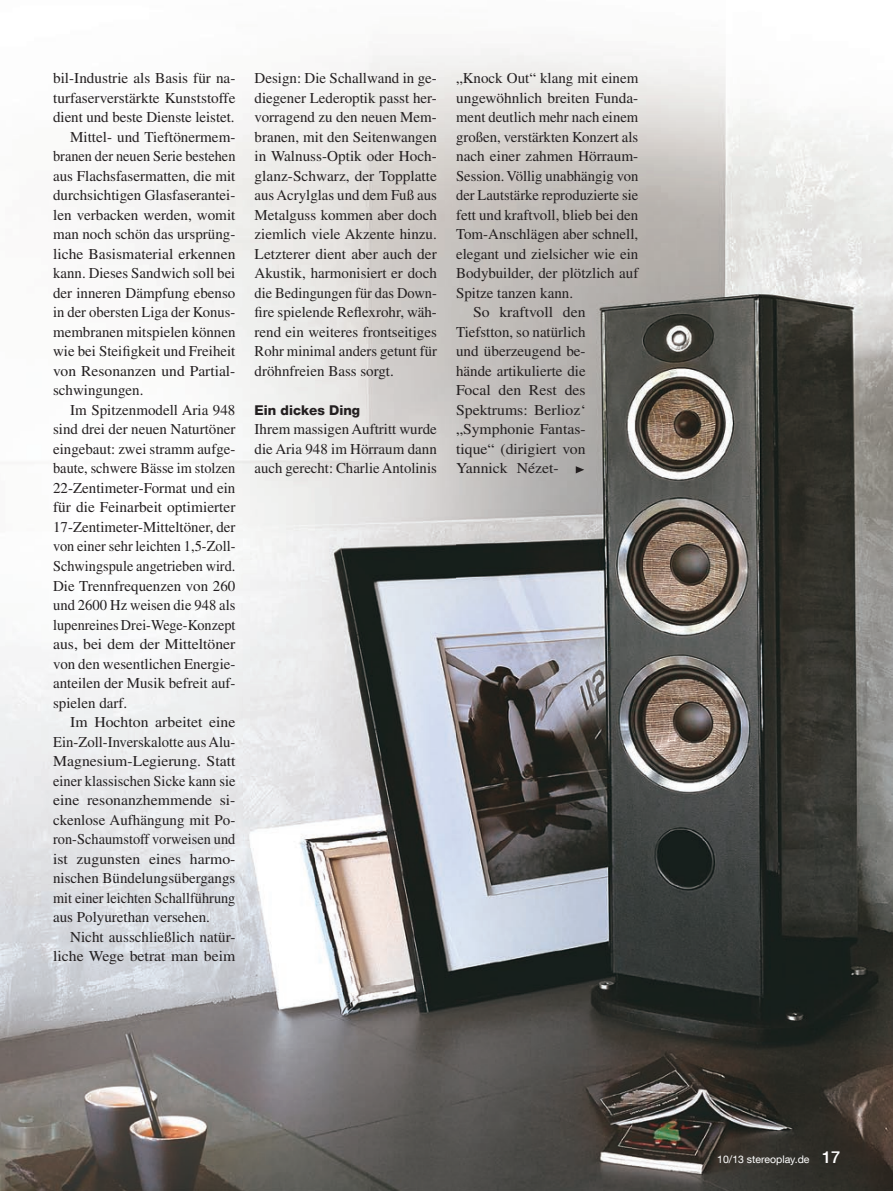
<style>
.page{position:relative;width:893px;height:1191px;background:#fff}
.page>*{position:absolute;margin:0;border:0;box-sizing:border-box;transform-origin:0 0}
.t1{font:500 16.5px "Helvetica Neue LT Com";color:#fff}
._006_Body_4mm{font:15px/19.5px "Times LT Std";color:#231f20;text-align:justify}
._006_Body_4mm-2{font:15px/19.5px "Times LT Std";color:#231f20;text-align:justify;scale:1.05 1}
._007a_Body_0mm{font:15px/19.5px "Times LT Std";color:#231f20;text-align:justify}
._007_Zwiti{font:800 13.5px "Helvetica Neue LT Com";color:#231f20}
.xxx_-Pagina{font:10.5px "Helvetica Neue LT Com";color:#fff}
</style>
<div class="page">
<img style="left:0;top:48px;width:893px;height:1143px">
<img style="left:456px;top:294px;width:422px;height:748px">
<svg style="left:576px;top:466px;width:8px;height:7px"></svg>
<p class="_006_Body_4mm" style="left:53px;top:68px;width:184px">bil-Industrie als Basis für na&shy;turfaserverstärkte Kunststoffe dient und beste Dienste leistet.</p>
<p class="_006_Body_4mm" style="left:53px;top:127px;width:184px;text-indent:17px">Mittel- und Tieftönermem&shy;branen der neuen Serie bestehen aus Flachsfasermatten, die mit durchsichtigen Glasfaserantei&shy;len verbacken werden, womit man noch schön das ursprüng&shy;liche Basismaterial erkennen kann. Dieses Sandwich soll bei der inneren Dämpfung ebenso in der obersten Liga der Konus&shy;membranen mitspielen können wie bei Steifigkeit und Freiheit von Resonanzen und Partial&shy;schwingungen.</p>
<p class="_006_Body_4mm" style="left:53px;top:400px;width:184px;text-indent:17px">Im Spitzenmodell Aria 948 sind drei der neuen Naturtöner eingebaut: zwei stramm aufge&shy;baute, schwere Bässe im stolzen 22-Zentimeter-Format und ein für die Feinarbeit optimierter 17-Zentimeter-Mitteltöner, der von einer sehr leichten 1,5-Zoll-Schwingspule angetrieben wird.<br>Die Trennfrequenzen von 260 und 2600 Hz weisen die 948 als lupenreines Drei-Wege-Konzept aus, bei dem der Mitteltöner von den wesentlichen Energie&shy;anteilen der Musik befreit auf&shy;spielen darf.</p>
<p class="_006_Body_4mm-2" style="left:53px;top:712px;width:175px;text-indent:17px">Im Hochton arbeitet eine Ein-Zoll-Inverskalotte aus Alu-Magnesium-Legierung. Statt einer klassischen Sicke kann sie eine resonanzhemmende si&shy;ckenlose Aufhängung mit Po&shy;ron-Schaumstoff vorweisen und ist zugunsten eines harmo&shy;nischen Bündelungsübergangs mit einer leichten Schallführung aus Polyurethan versehen.</p>
<p class="_006_Body_4mm" style="left:53px;top:926px;width:184px;text-align:right">Nicht ausschließlich natür&shy;liche Wege betrat man beim</p>
<p class="_006_Body_4mm" style="left:255px;top:68px;width:184px">Design: Die Schallwand in ge&shy;diegener Lederoptik passt her&shy;vorragend zu den neuen Mem&shy;branen, mit den Seitenwangen in Walnuss-Optik oder Hoch&shy;glanz-Schwarz, der Topplatte aus Acrylglas und dem Fuß aus Metalguss kommen aber doch ziemlich viele Akzente hinzu.<br>Letzterer dient aber auch der Akustik, harmonisiert er doch die Bedingungen für das Down&shy;fire spielende Reflexrohr, wäh&shy;rend ein weiteres frontseitiges Rohr minimal anders getunt für dröhnfreien Bass sorgt.</p>
<p class="_007_Zwiti" style="left:255px;top:402px;width:107px">Ein dickes Ding</p>
<p class="_007a_Body_0mm" style="left:255px;top:419px;width:184px">Ihrem massigen Auftritt wurde die Aria 948 im Hörraum dann auch gerecht: Charlie Antolinis</p>
<p class="_007a_Body_0mm" style="left:456px;top:68px;width:184px">„Knock Out“ klang mit einem ungewöhnlich breiten Funda&shy;ment deutlich mehr nach einem großen, verstärkten Konzert als nach einer zahmen Hörraum-Session. Völlig unabhängig von der Lautstärke reproduzierte sie fett und kraftvoll, blieb bei den Tom-Anschlägen aber schnell, elegant und zielsicher wie ein Bodybuilder, der plötzlich auf Spitze tanzen kann.</p>
<p class="_006_Body_4mm-2" style="left:456px;top:302px;width:125px;text-indent:17px">So kraftvoll den Tiefstton, so natürlich und überzeugend be&shy;hände artikulierte die Focal den Rest des Spektrums: Berlioz‘ „Symphonie Fantas&shy;tique“ (dirigiert von Yannick Nézet-</p>
<p class="xxx_-Pagina" style="left:717px;top:1152px;width:94px">10/13 stereoplay.de</p>
<p class="t1" style="left:822px;top:1147px;width:20px">17</p>
</div>
